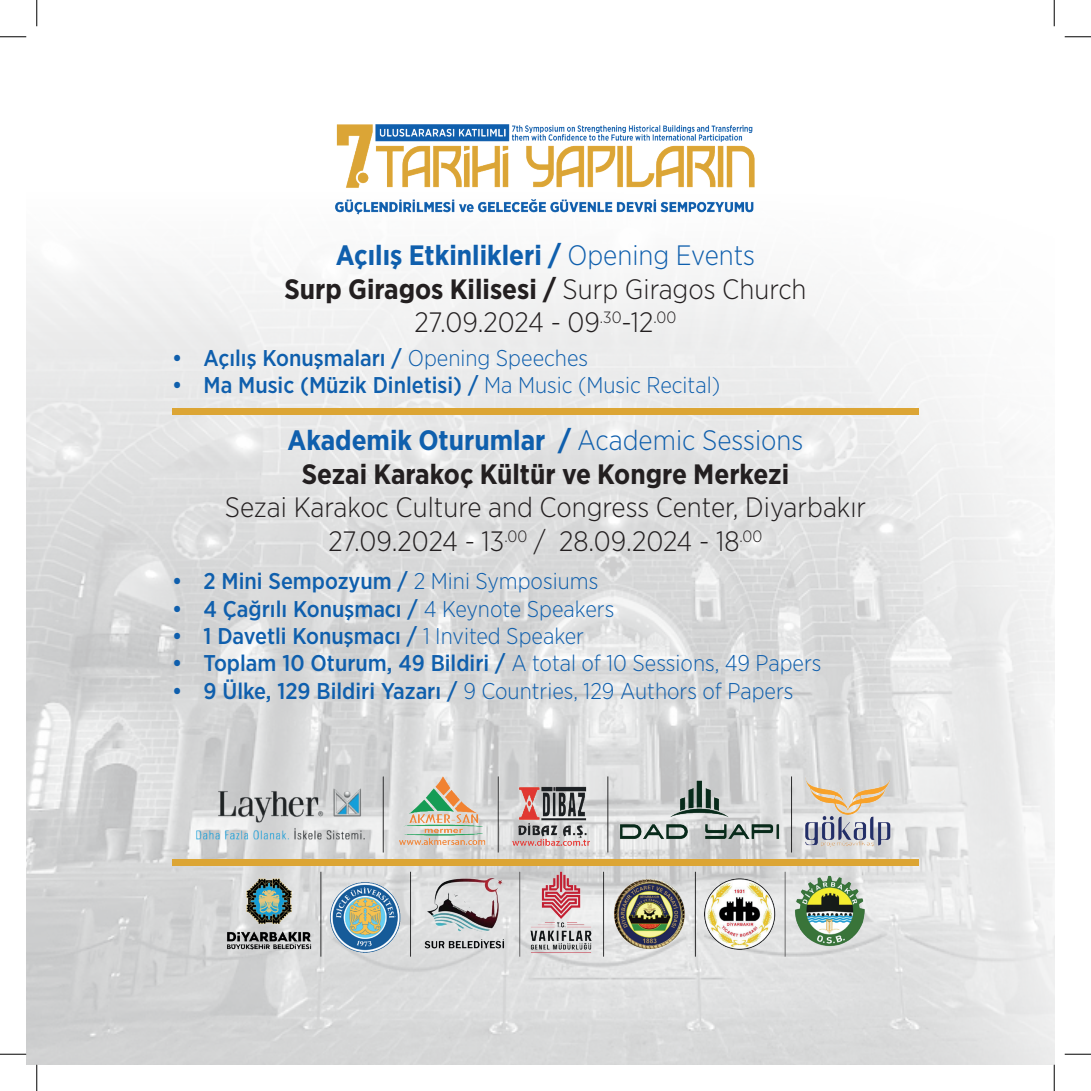
<style>
.page{position:relative;width:1091px;height:1091px;background:#fff}
.page>*{position:absolute;margin:0;border:0;box-sizing:border-box;transform-origin:0 0}
.t1{font:300 28px/33.6px "Gotham Narrow";color:#231f20;text-align:center}
.t2{font:700 28px/33.6px "Gotham Narrow";color:#231f20;text-align:center}
.t3{font:500 22.75px "Gotham Narrow";color:#0f5fad}
.t4{font:300 22.75px "Gotham Narrow";color:#0f5fad}
.s1{font-weight:700;color:#0f5fad}
.s2{color:#0f5fad}
.s3{font-weight:700}
.s4{font-weight:300}
.s5{font-weight:300;color:#0f5fad}
.s6{font-weight:500}
</style>
<div class="page">
<img style="left:27px;top:266px;width:1027px;height:798px">
<div style="left:172px;top:408px;width:747px;height:6px;background:#dca534"></div>
<img style="left:335px;top:124px;width:420px;height:91px">
<img style="left:170px;top:705px;width:750px;height:302px">
<svg style="left:0;top:36px;width:26px;height:1px"></svg>
<svg style="left:1064px;top:36px;width:26px;height:1px"></svg>
<svg style="left:0;top:1053px;width:26px;height:1px"></svg>
<svg style="left:1064px;top:1053px;width:26px;height:1px"></svg>
<svg style="left:36px;top:0;width:1px;height:26px"></svg>
<svg style="left:36px;top:1064px;width:1px;height:26px"></svg>
<svg style="left:1053px;top:0;width:1px;height:26px"></svg>
<svg style="left:1053px;top:1064px;width:1px;height:26px"></svg>
<p class="t1" style="left:284px;top:238px;width:523px"><span class="s1">Açılış Etkinlikleri /</span> <span class="s2">Opening Events<br></span><span class="s3">Surp Giragos Kilisesi /</span> Surp Giragos Church<br>27.09.2024 - 09<sup>.30</sup>-12<sup>.00</sup></p>
<p class="t3" style="left:172px;top:343px;width:418px">• Açılış Konuşmaları / <span class="s4">Opening Speeches</span></p>
<p class="t3" style="left:172px;top:371px;width:549px">• Ma Music (Müzik Dinletisi) / <span class="s4">Ma Music (Music Recital)</span></p>
<p class="t2" style="left:287px;top:423px;width:517px"><span class="s2">Akademik Oturumlar /</span> <span class="s5">Academic Sessions<br></span>Sezai Karakoç Kültür ve Kongre Merkezi</p>
<p class="t1" style="left:225px;top:490px;width:643px">Sezai Karakoc Culture and Congress Center, Diyarbakır<br>27.09.2024 - 13<sup>.00</sup> / 28.09.2024 - 18<sup>.00</sup></p>
<p class="t3" style="left:172px;top:567px;width:428px">• 2 Mini Sempozyum / <span class="s4">2 Mini Symposiums</span></p>
<p class="t3" style="left:172px;top:594px;width:444px">• 4 Çağrılı Konuşmacı / <span class="s4">4 Keynote Speakers</span></p>
<p class="t3" style="left:172px;top:621px;width:413px">• 1 Davetli Konuşmacı / <span class="s4">1 Invited Speaker</span></p>
<p class="t4" style="left:172px;top:649px;width:651px"><span class="s6">• Toplam 10 Oturum, 49 Bildiri /</span> A total of 10 Sessions, 49 Papers</p>
<p class="t4" style="left:172px;top:676px;width:623px"><span class="s6">• 9 Ülke, 129 Bildiri Yazarı /</span> 9 Countries, 129 Authors of Papers</p>
</div>
